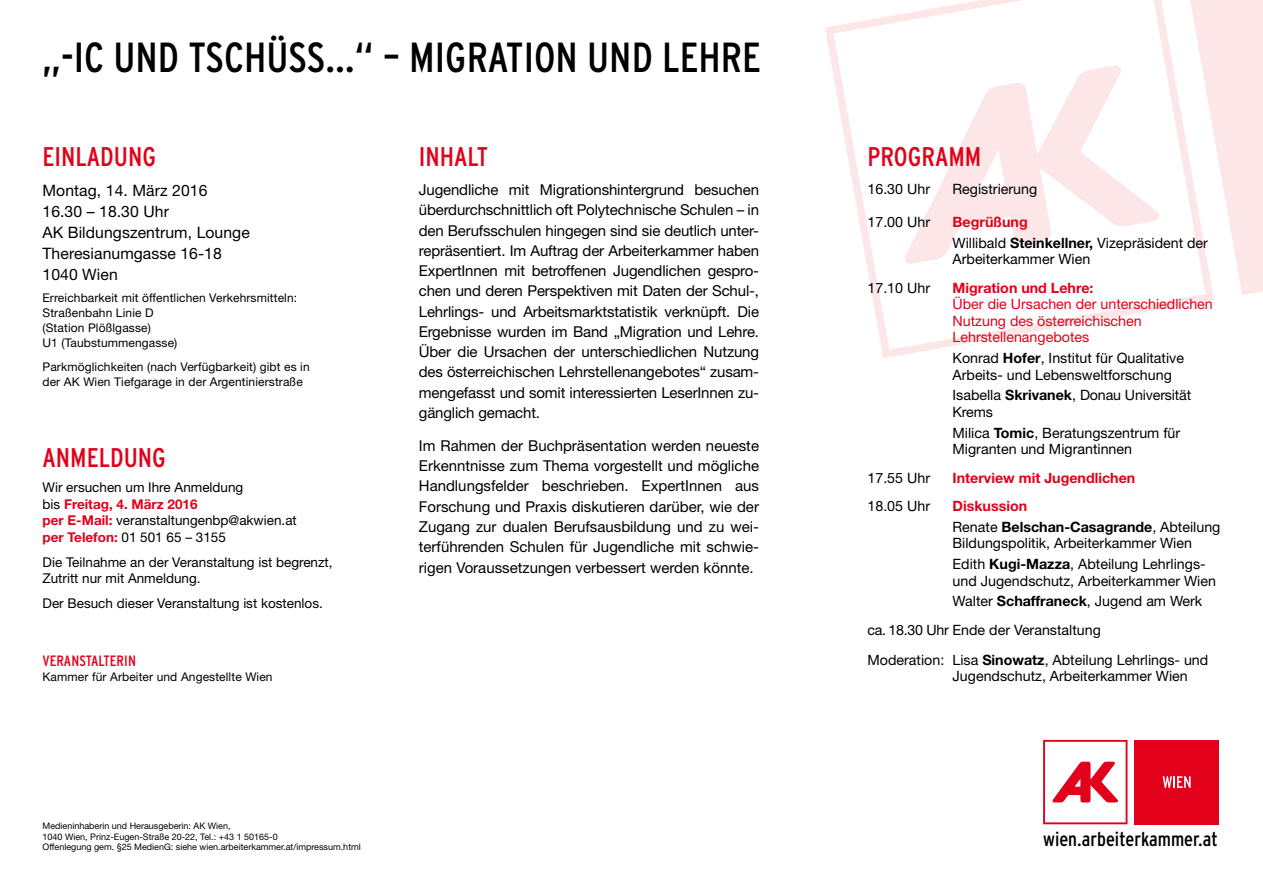
<style>
.page{position:relative;width:1263px;height:893px;background:#fff}
.page>*{position:absolute;margin:0;border:0;box-sizing:border-box;transform-origin:0 0}
.t1{font:condensed 42px "Interstate";color:#000}
.t2{font:condensed 27px "Interstate";color:#e2001a}
.t3{font:condensed 19.95px "Interstate";color:#000}
.t4{font:15.75px/21px "Helvetica Neue LT Std";letter-spacing:.005em;color:#000}
.t5{font:15px/20.2px "Helvetica Neue LT Std";letter-spacing:-.01em;color:#000;text-align:justify}
.t6{font:condensed 15px "Interstate";color:#e2001a}
.t7{font:14.25px/20.7px "Helvetica Neue LT Std";color:#000}
.t8{font:14.25px/16.5px "Helvetica Neue LT Std";color:#e2001a}
.t9{font:700 14.25px/20.7px "Helvetica Neue LT Std";color:#000}
.t10{font:700 14.25px "Helvetica Neue LT Std";color:#e2001a}
.t11{font:13.5px/16.5px "Helvetica Neue LT Std";color:#000}
.t12{font:12px/15px "Helvetica Neue LT Std";letter-spacing:.01em;color:#000}
.t13{font:9px/10.5px "Helvetica Neue LT Std";color:#000}
.s1{font-weight:700;color:#e2001a}
.s2{font-weight:700}
.s3{color:#e2001a}
.s4{font-weight:400}
</style>
<div class="page">
<svg style="left:1043px;top:740px;width:84px;height:84px"></svg>
<div style="left:1135px;top:740px;width:84px;height:84px;background:#e2001a"></div>
<svg style="left:1163px;top:776px;width:27px;height:12px"></svg>
<svg style="left:825px;top:0;width:389px;height:358px"></svg>
<svg style="left:904px;top:66px;width:256px;height:198px"></svg>
<svg style="left:1184px;top:0;width:79px;height:295px"></svg>
<h1 class="t1" style="left:42px;top:34px;width:720px">„-IC UND TSCHÜSS…“ – MIGRATION UND LEHRE</h1>
<h2 class="t2" style="left:43px;top:142px;width:115px">EINLADUNG</h2>
<p class="t4" style="left:43px;top:180px;width:209px">Montag, 14. März 2016<br>16.30 – 18.30 Uhr<br>AK Bildungszentrum, Lounge<br>Theresianumgasse 16-18<br>1040 Wien</p>
<p class="t12" style="left:43px;top:290px;width:256px">Erreichbarkeit mit öffentlichen Verkehrsmitteln:<br>Straßenbahn Linie D<br>(Station Plößlgasse)<br>U1 (Taubstummengasse)</p>
<p class="t12" style="left:43px;top:359px;width:269px">Parkmöglichkeiten (nach Verfügbarkeit) gibt es in der AK Wien Tiefgarage in der Argentinierstraße</p>
<h2 class="t2" style="left:43px;top:442px;width:125px">ANMELDUNG</h2>
<p class="t11" style="left:43px;top:479px;width:256px">Wir ersuchen um Ihre Anmeldung<br>bis <span class="s1">Freitag, 4. März 2016<br>per E-Mail:</span> veranstaltungenbp@akwien.at <span class="s1">per Telefon:</span> 01 501 65 – 3155</p>
<p class="t11" style="left:43px;top:553px;width:292px">Die Teilnahme an der Veranstaltung ist begrenzt,<br>Zutritt nur mit Anmeldung.</p>
<p class="t11" style="left:43px;top:595px;width:282px">Der Besuch dieser Veranstaltung ist kostenlos.</p>
<p class="t6" style="left:43px;top:652px;width:95px">VERANSTALTERIN</p>
<p class="t12" style="left:43px;top:669px;width:232px">Kammer für Arbeiter und Angestellte Wien</p>
<p class="t13" style="left:43px;top:821px;width:320px">Medieninhaberin und Herausgeberin: AK Wien,<br>1040 Wien, Prinz-Eugen-Straße 20-22, Tel.: +43 1 50165-0<br>Offenlegung gem. §25 MedienG: siehe wien.arbeiterkammer.at/impressum.html</p>
<h2 class="t2" style="left:419px;top:142px;width:71px">INHALT</h2>
<p class="t5" style="left:419px;top:179px;width:342px">Jugendliche mit Migrationshintergrund besuchen überdurchschnittlich oft Polytechnische Schulen – in den Berufsschulen hingegen sind sie deutlich unter&shy;repräsentiert. Im Auftrag der Arbeiterkammer haben ExpertInnen mit betroffenen Jugendlichen gespro&shy;chen und deren Perspektiven mit Daten der Schul-, Lehrlings- und Arbeitsmarktstatistik verknüpft. Die Ergebnisse wurden im Band „Migration und Lehre.<br>Über die Ursachen der unterschiedlichen Nutzung des österreichischen Lehrstellenangebotes“ zusam&shy;mengefasst und somit interessierten LeserInnen zu&shy;gänglich gemacht.</p>
<p class="t5" style="left:419px;top:435px;width:342px">Im Rahmen der Buchpräsentation werden neueste Erkenntnisse zum Thema vorgestellt und mögliche Handlungsfelder beschrieben. ExpertInnen aus Forschung und Praxis diskutieren darüber, wie der Zugang zur dualen Berufsausbildung und zu wei&shy;terführenden Schulen für Jugendliche mit schwie&shy;rigen Voraussetzungen verbessert werden könnte.</p>
<h2 class="t2" style="left:867px;top:142px;width:115px">PROGRAMM</h2>
<p class="t7" style="left:867px;top:179px;width:64px">16.30 Uhr</p>
<p class="t7" style="left:952px;top:179px;width:86px">Registrierung</p>
<p class="t7" style="left:867px;top:211px;width:64px">17.00 Uhr</p>
<p class="t7" style="left:952px;top:211px;width:257px"><span class="s1">Begrüßung<br></span>Willibald <span class="s2">Steinkellner,</span> Vizepräsident der</p>
<p class="t7" style="left:952px;top:249px;width:139px">Arbeiterkammer Wien</p>
<p class="t7" style="left:867px;top:277px;width:64px">17.10 Uhr</p>
<p class="t10" style="left:952px;top:279px;width:142px">Migration und Lehre:</p>
<p class="t8" style="left:952px;top:296px;width:262px">Über die Ursachen der unterschiedlichen<br>Nutzung des österreichischen<br>Lehrstellenangebotes</p>
<p class="t7" style="left:952px;top:350px;width:233px;line-height:16.5px">Konrad <span class="s2">Hofer</span>, Institut für Qualitative<br>Arbeits- und Lebensweltforschung</p>
<p class="t7" style="left:952px;top:387px;width:240px;line-height:16.5px">Isabella <span class="s2">Skrivanek</span>, Donau Universität<br>Krems</p>
<p class="t7" style="left:952px;top:424px;width:229px;line-height:16.5px">Milica <span class="s2">Tomic</span>, Beratungszentrum für<br>Migranten und Migrantinnen</p>
<p class="t7" style="left:867px;top:467px;width:64px">17.55 Uhr</p>
<p class="t10" style="left:952px;top:469px;width:184px">Interview mit Jugendlichen</p>
<p class="t7" style="left:867px;top:496px;width:64px">18.05 Uhr</p>
<p class="t9" style="left:952px;top:495px;width:269px"><span class="s3">Diskussion<br></span><span class="s4">Renate</span> Belschan-Casagrande<span class="s4">, Abteilung</span></p>
<p class="t7" style="left:952px;top:533px;width:255px">Bildungspolitik, Arbeiterkammer Wien<br>Edith <span class="s2">Kugi-Mazza</span>, Abteilung Lehrlings-</p>
<p class="t7" style="left:952px;top:570px;width:265px">und Jugendschutz, Arbeiterkammer Wien<br>Walter <span class="s2">Schaffraneck</span>, Jugend am Werk</p>
<p class="t7" style="left:867px;top:615px;width:342px;line-height:30px">ca. 18.30 Uhr Ende der Veranstaltung<br>Moderation: Lisa <span class="s2">Sinowatz</span>, Abteilung Lehrlings- und</p>
<p class="t7" style="left:952px;top:666px;width:237px">Jugendschutz, Arbeiterkammer Wien</p>
<h3 class="t3" style="left:1043px;top:827px;width:176px">wien.arbeiterkammer.at</h3>
</div>
